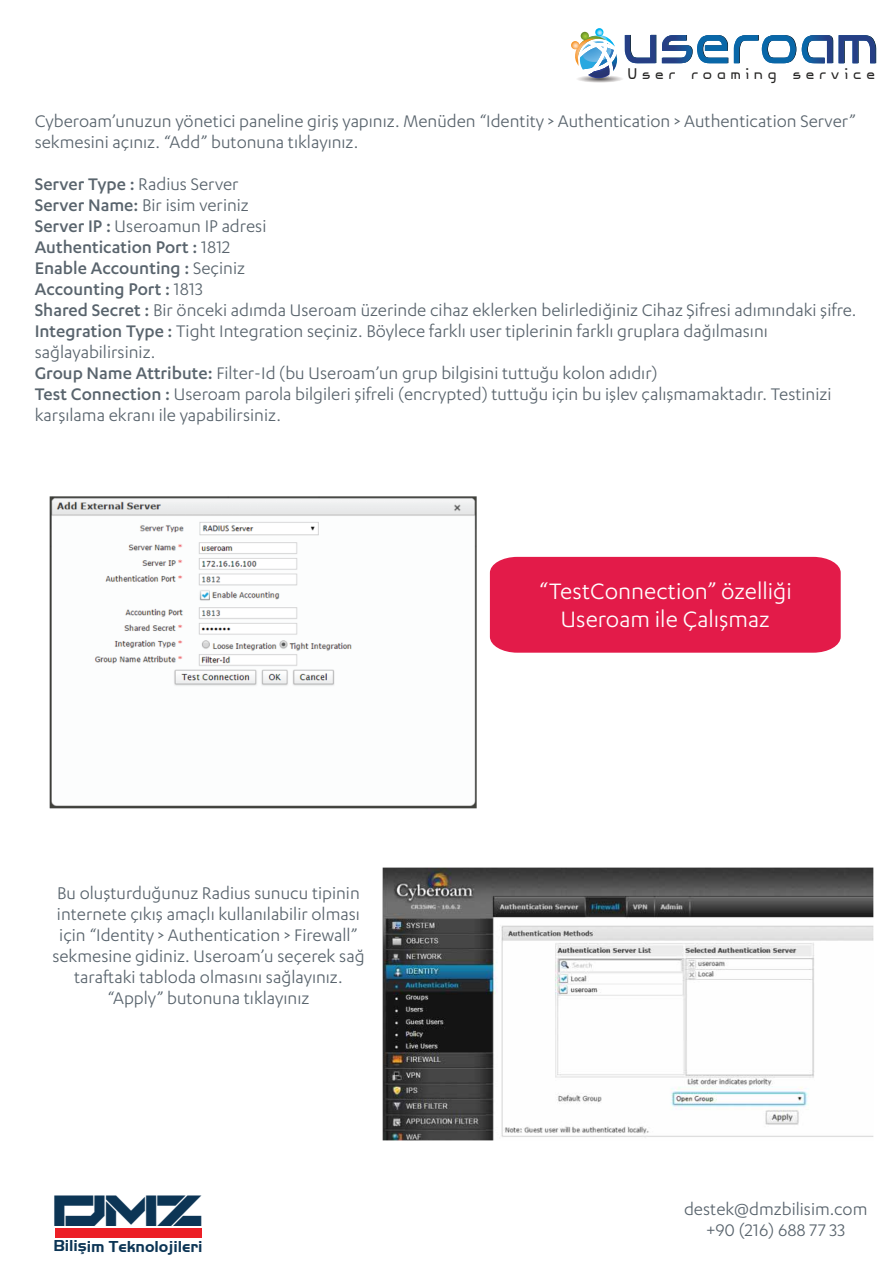
<style>
.page{position:relative;width:893px;height:1263px;background:#fff}
.page>*{position:absolute;margin:0;border:0;box-sizing:border-box;transform-origin:0 0}
.t1{font:40.65px "Darktech LDR";color:#0c3555}
.t2{font:25.95px/27.9px "F Secure Sans";color:#fff;text-align:center}
.t3{font:19.5px/21px "F Secure Sans";color:#59646d}
.t4{font:18.9px "Viva Persib";letter-spacing:.26em;color:#232221}
.t5{font:700 16.35px "Handel Got D";letter-spacing:-.005em;color:#0c3555}
.s1{font-weight:500}
</style>
<div class="page">
<svg style="left:571px;top:28px;width:85px;height:55px"></svg>
<svg style="left:662px;top:35px;width:66px;height:28px"></svg>
<svg style="left:734px;top:35px;width:62px;height:28px"></svg>
<svg style="left:802px;top:35px;width:74px;height:28px"></svg>
<img style="left:50px;top:496px;width:427px;height:313px">
<div style="left:490px;top:557px;width:351px;height:96px;background:#e31b49"></div>
<img style="left:382px;top:867px;width:491px;height:273px">
<div style="left:55px;top:1228px;width:146px;height:10px;background:#ec1f26"></div>
<p class="t4" style="left:628px;top:65px;width:249px">User roaming service</p>
<p class="t3" style="left:35px;top:110px;width:823px">Cyberoam’unuzun yönetici paneline giriş yapınız. Menüden “Identity &gt; Authentication &gt; Authentication Server” sekmesini açınız. “Add” butonuna tıklayınız.</p>
<p class="t3" style="left:35px;top:173px;width:823px"><span class="s1">Server Type :</span> Radius Server<br><span class="s1">Server Name:</span> Bir isim veriniz<br><span class="s1">Server IP :</span> Useroamun IP adresi<br><span class="s1">Authentication Port :</span> 1812<br><span class="s1">Enable Accounting :</span> Seçiniz<br><span class="s1">Accounting Port :</span> 1813<br><span class="s1">Shared Secret :</span> Bir önceki adımda Useroam üzerinde cihaz eklerken belirlediğiniz Cihaz Şifresi adımındaki şifre.<br><span class="s1">Integration Type :</span> Tight Integration seçiniz. Böylece farklı user tiplerinin farklı gruplara dağılmasını sağlayabilirsiniz.<br><span class="s1">Group Name Attribute:</span> Filter-Id (bu Useroam’un grup bilgisini tuttuğu kolon adıdır)<br><span class="s1">Test Connection :</span> Useroam parola bilgileri şifreli (encrypted) tuttuğu için bu işlev çalışmamaktadır. Testinizi karşılama ekranı ile yapabilirsiniz.</p>
<p class="t3" style="left:52px;top:881px;width:314px;text-align:center">Bu oluşturduğunuz Radius sunucu tipinin internete çıkış amaçlı kullanılabilir olması için “Identity &gt; Authentication &gt; Firewall” sekmesine gidiniz. Useroam’u seçerek sağ taraftaki tabloda olmasını sağlayınız. “Apply” butonuna tıklayınız</p>
<h1 class="t1" style="left:55px;top:1188px;width:149px">Dmz</h1>
<p class="t5" style="left:53px;top:1235px;width:150px">Bilişim Teknolojileri</p>
<h2 class="t2" style="left:539px;top:576px;width:254px">“TestConnection” özelliği<br>Useroam ile Çalışmaz</h2>
<p class="t3" style="left:684px;top:1198px;width:185px;text-align:center">destek@dmzbilisim.com +90 (216) 688 77 33</p>
</div>
